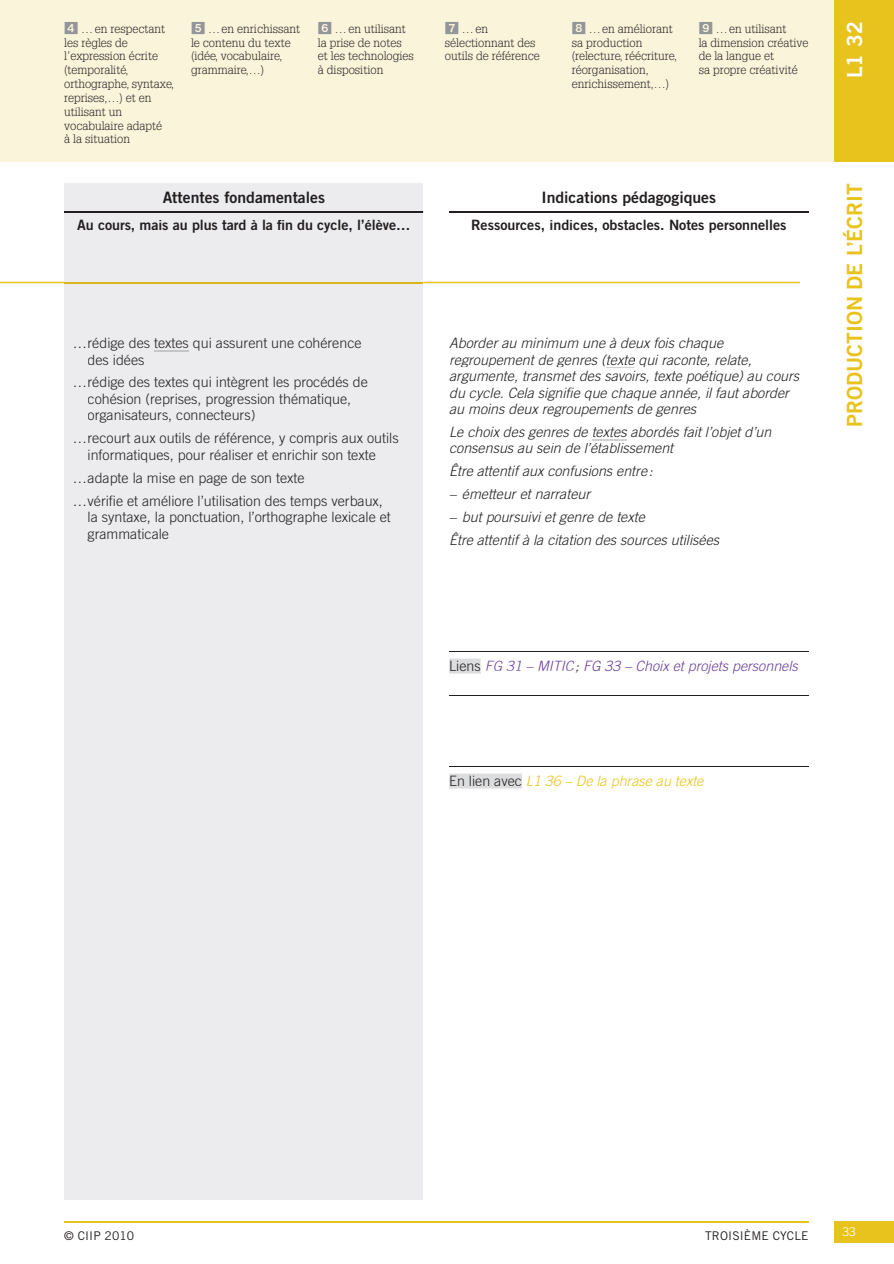
<style>
.page{position:relative;width:894px;height:1264px;background:#fff}
.page>*{position:absolute;margin:0;border:0;box-sizing:border-box;transform-origin:0 0}
.t1{font:21px "Trade Gothic LT Std Bd 2";color:#e8c31d}
.t2{font:21px "Trade Gothic LT Std Bd 2";color:#fff}
.t3{font:15.75px "Trade Gothic LT Std Bd 2";color:#231f20}
.t4{font:italic 300 14.25px/16.5px "Trade Gothic LT Std";color:#231f20}
.t5{font:300 14.25px/16.5px "Trade Gothic LT Std";color:#231f20}
.t6{font:14.25px "Trade Gothic LT Std Bd 2";color:#231f20}
.t7{font:italic 300 14.25px "Trade Gothic LT Std";color:#6c3f99}
.t8{font:italic 300 14.25px "Trade Gothic LT Std";color:#e8c31d}
.t9{font:300 12px/13.8px "Glypha LT Std";color:#231f20}
.t10{font:12px "Trade Gothic LT Std";letter-spacing:.01em;color:#231f20}
.t11{font:300 12px "Trade Gothic LT Std";color:#fff}
.s1{font-family:"PER pastilles";font-weight:400;font-size:14.25px;color:#939598}
.s2{font-style:normal;color:#231f20}
.s3{color:#231f20}
</style>
<div class="page">
<hr style="left:64px;top:1221px;width:744px;height:1px;background:#e8c31d">
<div style="left:834px;top:1221px;width:60px;height:21px;background:#e8c31d"></div>
<div style="left:0;top:0;width:834px;height:162px;background:#faf4db"></div>
<div style="left:834px;top:0;width:59px;height:162px;background:#e8c31d"></div>
<div style="left:64px;top:183px;width:359px;height:1016px;background:#ececee"></div>
<hr style="left:449px;top:695px;width:359px;height:1px;background:#231f20">
<hr style="left:449px;top:651px;width:359px;height:1px;background:#231f20">
<hr style="left:449px;top:766px;width:359px;height:1px;background:#231f20">
<hr style="left:64px;top:211px;width:359px;height:1px;background:#231f20">
<hr style="left:449px;top:211px;width:359px;height:1px;background:#231f20">
<hr style="left:423px;top:282px;width:377px;height:1px;background:#e8c31d">
<hr style="left:0;top:282px;width:64px;height:1px;background:#e8c31d">
<hr style="left:64px;top:282px;width:359px;height:1px;background:#d7b51b">
<hr style="left:154px;top:350px;width:35px;height:1px;background:#c4c5c7">
<hr style="left:591px;top:439px;width:35px;height:1px;background:#d1d2d4">
<svg style="left:606px;top:367px;width:28px;height:1px"></svg>
<svg style="left:449px;top:658px;width:32px;height:15px"></svg>
<div style="left:450px;top:660px;width:30px;height:11px;background:#dcdddf"></div>
<svg style="left:449px;top:773px;width:73px;height:15px"></svg>
<div style="left:450px;top:775px;width:71px;height:10px;background:#dcdddf"></div>
<p class="t9" style="left:64px;top:23px;width:111px"><span class="s1">4</span> … en respectant les règles de l’expression écrite (temporalité, orthographe, syntaxe, reprises,…) et en utilisant un vocabulaire adapté<br>à la situation</p>
<p class="t9" style="left:318px;top:23px;width:97px"><span class="s1">6</span> … en utilisant la prise de notes et les technologies à disposition</p>
<p class="t9" style="left:572px;top:23px;width:107px"><span class="s1">8</span> … en améliorant sa production (relecture, réécriture, réorganisation, enrichissement,…)</p>
<p class="t9" style="left:191px;top:23px;width:111px"><span class="s1">5</span> … en enrichissant le contenu du texte (idée, vocabulaire, grammaire,…)</p>
<p class="t9" style="left:445px;top:23px;width:96px"><span class="s1">7</span> … en sélectionnant des outils de référence</p>
<p class="t9" style="left:698px;top:23px;width:111px"><span class="s1">9</span> … en utilisant<br>la dimension créative de la langue et<br>sa propre créativité</p>
<h2 class="t3" style="left:163px;top:192px;width:164px">Attentes fondamentales</h2>
<h2 class="t3" style="left:541px;top:192px;width:176px">Indications pédagogiques</h2>
<p class="t6" style="left:77px;top:220px;width:335px">Au cours, mais au plus tard à la fin du cycle, l’élève…</p>
<p class="t6" style="left:471px;top:220px;width:317px">Ressources, indices, obstacles. Notes personnelles</p>
<p class="t5" style="left:88px;top:336px;width:275px;text-indent:-15px">… rédige des textes qui assurent une cohérence des idées</p>
<p class="t5" style="left:88px;top:375px;width:282px;text-indent:-15px">… rédige des textes qui intègrent les procédés de cohésion (reprises, progression thématique, organisateurs, connecteurs)</p>
<p class="t5" style="left:73px;top:431px;width:328px;text-align:center">… recourt aux outils de référence, y compris aux outils informatiques, pour réaliser et enrichir son texte</p>
<p class="t5" style="left:73px;top:467px;width:312px;line-height:23px">… adapte la mise en page de son texte<br>… vérifie et améliore l’utilisation des temps verbaux,</p>
<p class="t5" style="left:88px;top:510px;width:305px">la syntaxe, la ponctuation, l’orthographe lexicale et grammaticale</p>
<p class="t4" style="left:449px;top:336px;width:351px">Aborder au minimum une à deux fois chaque regroupement de genres (texte qui raconte, relate, argumente, transmet des savoirs, texte poétique) au cours du cycle. Cela signifie que chaque année, il faut aborder au moins deux regroupements de genres</p>
<p class="t4" style="left:449px;top:425px;width:324px">Le choix des genres de textes abordés fait l’objet d’un consensus au sein de l’établissement</p>
<p class="t4" style="left:449px;top:464px;width:205px">Être attentif aux confusions entre :</p>
<p class="t4" style="left:449px;top:487px;width:143px">– émetteur et narrateur</p>
<p class="t4" style="left:449px;top:507px;width:271px;line-height:23px">– but poursuivi et genre de texte<br>Être attentif à la citation des sources utilisées</p>
<h1 class="t2" style="left:847px;top:78px;width:58px;rotate:-90deg">L1 32</h1>
<h1 class="t1" style="left:847px;top:427px;width:245px;rotate:-90deg">PRODUCTION DE L’ÉCRIT</h1>
<p class="t7" style="left:449px;top:660px;width:350px"><span class="s2">Liens</span> FG 31 – MITIC <span class="s3">;</span> FG 33 – Choix et projets personnels</p>
<p class="t8" style="left:449px;top:775px;width:256px"><span class="s2">En lien avec</span> L1 36 – De la phrase au texte</p>
<p class="t10" style="left:64px;top:1231px;width:72px">© CIIP 2010</p>
<p class="t10" style="left:705px;top:1231px;width:105px">TROISIÈME CYCLE</p>
<p class="t11" style="left:842px;top:1227px;width:15px">33</p>
</div>
